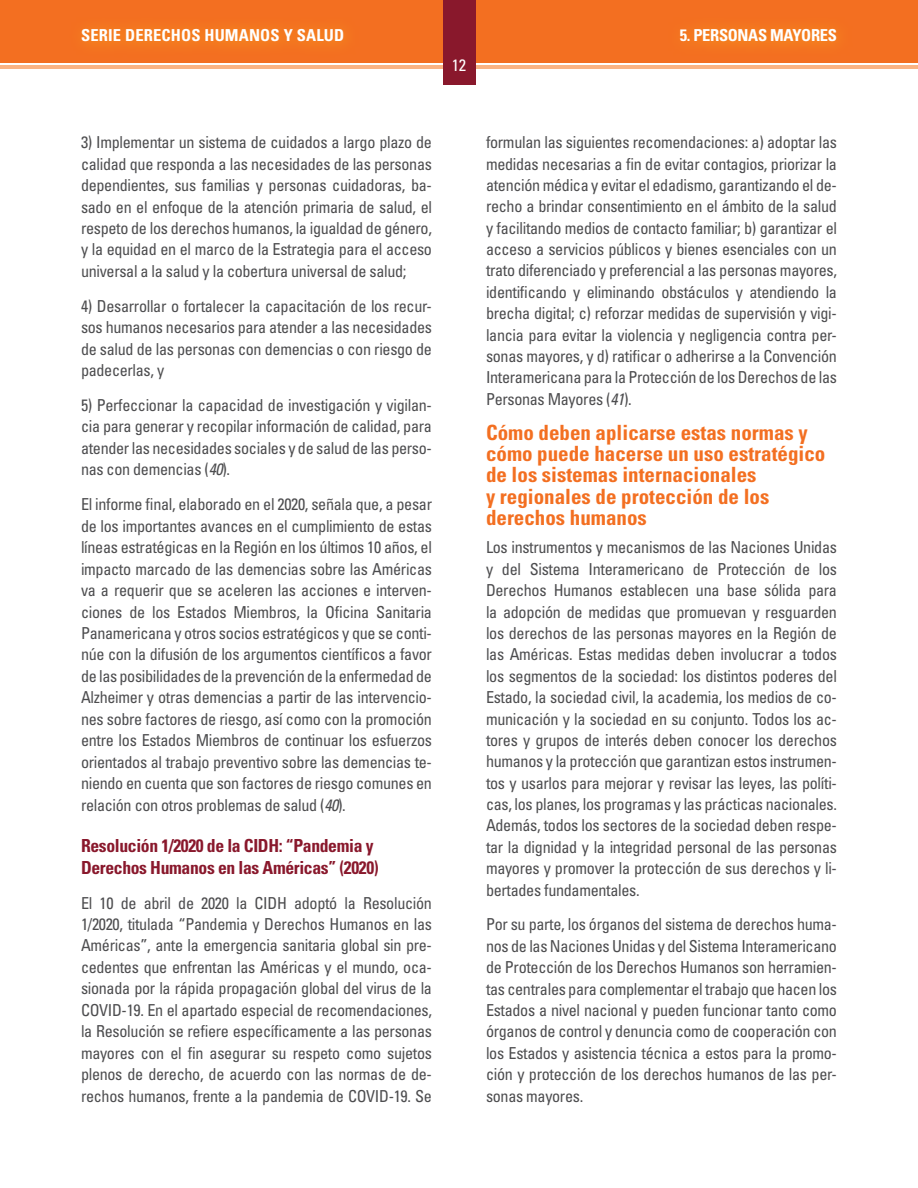
<style>
.page{position:relative;width:918px;height:1188px;background:#fff}
.page>*{position:absolute;margin:0;border:0;box-sizing:border-box;transform-origin:0 0}
.Subtitulo_01{font:700 condensed 21px/21.5px "Univers";color:#f36f21}
.Subtitulo_02{font:700 condensed 18px/21.5px "Univers";letter-spacing:-.02em;color:#89182c}
.Body_text{font:condensed 16.5px/21.5px "Univers";letter-spacing:-.02em;color:#4d4d4f;text-align:justify}
.t1{font:700 condensed 16.5px "Univers";letter-spacing:.01em;color:#fff}
.t2{font:700 condensed 16.5px "Univers";letter-spacing:-.02em;color:#fff}
.t3{font:condensed 16.5px "Univers";color:#fff}
.s1{font-style:italic}
</style>
<div class="page">
<div style="left:0;top:0;width:918px;height:63px;background:#f36f21"></div>
<div style="left:69px;top:15px;width:291px;height:43px;background:#f37420"></div>
<hr style="left:0;top:66px;width:918px;height:3px;background:#fab383">
<div style="left:443px;top:0;width:32px;height:85px;background:#89182c"></div>
<div style="left:667px;top:15px;width:186px;height:43px;background:#f37320"></div>
<p class="t1" style="left:81px;top:25px;width:265px">SERIE DERECHOS HUMANOS Y SALUD</p>
<p class="t3" style="left:452px;top:55px;width:16px">12</p>
<p class="t2" style="left:680px;top:25px;width:159px">5. PERSONAS MAYORES</p>
<p class="Body_text" style="left:81px;top:131px;width:353px">3) Implementar un sistema de cuidados a largo plazo de calidad que responda a las necesidades de las personas dependientes, sus familias y personas cuidadoras, ba&shy;sado en el enfoque de la atención primaria de salud, el respeto de los derechos humanos, la igualdad de género, y la equidad en el marco de la Estrategia para el acceso universal a la salud y la cobertura universal de salud;</p>
<p class="Body_text" style="left:81px;top:295px;width:353px">4) Desarrollar o fortalecer la capacitación de los recur&shy;sos humanos necesarios para atender a las necesidades de salud de las personas con demencias o con riesgo de padecerlas, y</p>
<p class="Body_text" style="left:81px;top:394px;width:353px">5) Perfeccionar la capacidad de investigación y vigilan&shy;cia para generar y recopilar información de calidad, para atender las necesidades sociales y de salud de las perso&shy;nas con demencias (<span class="s1">40</span>).</p>
<p class="Body_text" style="left:81px;top:493px;width:353px">El informe final, elaborado en el 2020, señala que, a pesar de los importantes avances en el cumplimiento de estas líneas estratégicas en la Región en los últimos 10 años, el impacto marcado de las demencias sobre las Américas va a requerir que se aceleren las acciones e interven&shy;ciones de los Estados Miembros, la Oficina Sanitaria Panamericana y otros socios estratégicos y que se conti&shy;núe con la difusión de los argumentos científicos a favor de las posibilidades de la prevención de la enfermedad de Alzheimer y otras demencias a partir de las intervencio&shy;nes sobre factores de riesgo, así como con la promoción entre los Estados Miembros de continuar los esfuerzos orientados al trabajo preventivo sobre las demencias te&shy;niendo en cuenta que son factores de riesgo comunes en relación con otros problemas de salud (<span class="s1">40</span>).</p>
<p class="Subtitulo_02" style="left:81px;top:835px;width:299px">Resolución 1/2020 de la CIDH: “Pandemia y<br>Derechos Humanos en las Américas” (2020)</p>
<p class="Body_text" style="left:81px;top:892px;width:353px">El 10 de abril de 2020 la CIDH adoptó la Resolución 1/2020, titulada “Pandemia y Derechos Humanos en las Américas”, ante la emergencia sanitaria global sin pre&shy;cedentes que enfrentan las Américas y el mundo, oca&shy;sionada por la rápida propagación global del virus de la COVID-19. En el apartado especial de recomendaciones, la Resolución se refiere específicamente a las personas mayores con el fin asegurar su respeto como sujetos plenos de derecho, de acuerdo con las normas de de&shy;rechos humanos, frente a la pandemia de COVID-19. Se</p>
<p class="Body_text" style="left:486px;top:131px;width:353px">formulan las siguientes recomendaciones: a) adoptar las medidas necesarias a fin de evitar contagios, priorizar la atención médica y evitar el edadismo, garantizando el de&shy;recho a brindar consentimiento en el ámbito de la salud y facilitando medios de contacto familiar; b) garantizar el acceso a servicios públicos y bienes esenciales con un trato diferenciado y preferencial a las personas mayores, identificando y eliminando obstáculos y atendiendo la brecha digital; c) reforzar medidas de supervisión y vigi&shy;lancia para evitar la violencia y negligencia contra per&shy;sonas mayores, y d) ratificar o adherirse a la Convención Interamericana para la Protección de los Derechos de las Personas Mayores (<span class="s1">41</span>).</p>
<p class="Subtitulo_01" style="left:486px;top:421px;width:341px">Cómo deben aplicarse estas normas y cómo puede hacerse un uso estratégico de los sistemas internacionales<br>y regionales de protección de los derechos humanos</p>
<p class="Body_text" style="left:486px;top:537px;width:353px">Los instrumentos y mecanismos de las Naciones Unidas y del Sistema Interamericano de Protección de los Derechos Humanos establecen una base sólida para la adopción de medidas que promuevan y resguarden los derechos de las personas mayores en la Región de las Américas. Estas medidas deben involucrar a todos los segmentos de la sociedad: los distintos poderes del Estado, la sociedad civil, la academia, los medios de co&shy;municación y la sociedad en su conjunto. Todos los ac&shy;tores y grupos de interés deben conocer los derechos humanos y la protección que garantizan estos instrumen&shy;tos y usarlos para mejorar y revisar las leyes, las políti&shy;cas, los planes, los programas y las prácticas nacionales.<br>Además, todos los sectores de la sociedad deben respe&shy;tar la dignidad y la integridad personal de las personas mayores y promover la protección de sus derechos y li&shy;bertades fundamentales.</p>
<p class="Body_text" style="left:486px;top:914px;width:353px">Por su parte, los órganos del sistema de derechos huma&shy;nos de las Naciones Unidas y del Sistema Interamericano de Protección de los Derechos Humanos son herramien&shy;tas centrales para complementar el trabajo que hacen los Estados a nivel nacional y pueden funcionar tanto como órganos de control y denuncia como de cooperación con los Estados y asistencia técnica a estos para la promo&shy;ción y protección de los derechos humanos de las per&shy;sonas mayores.</p>
</div>
